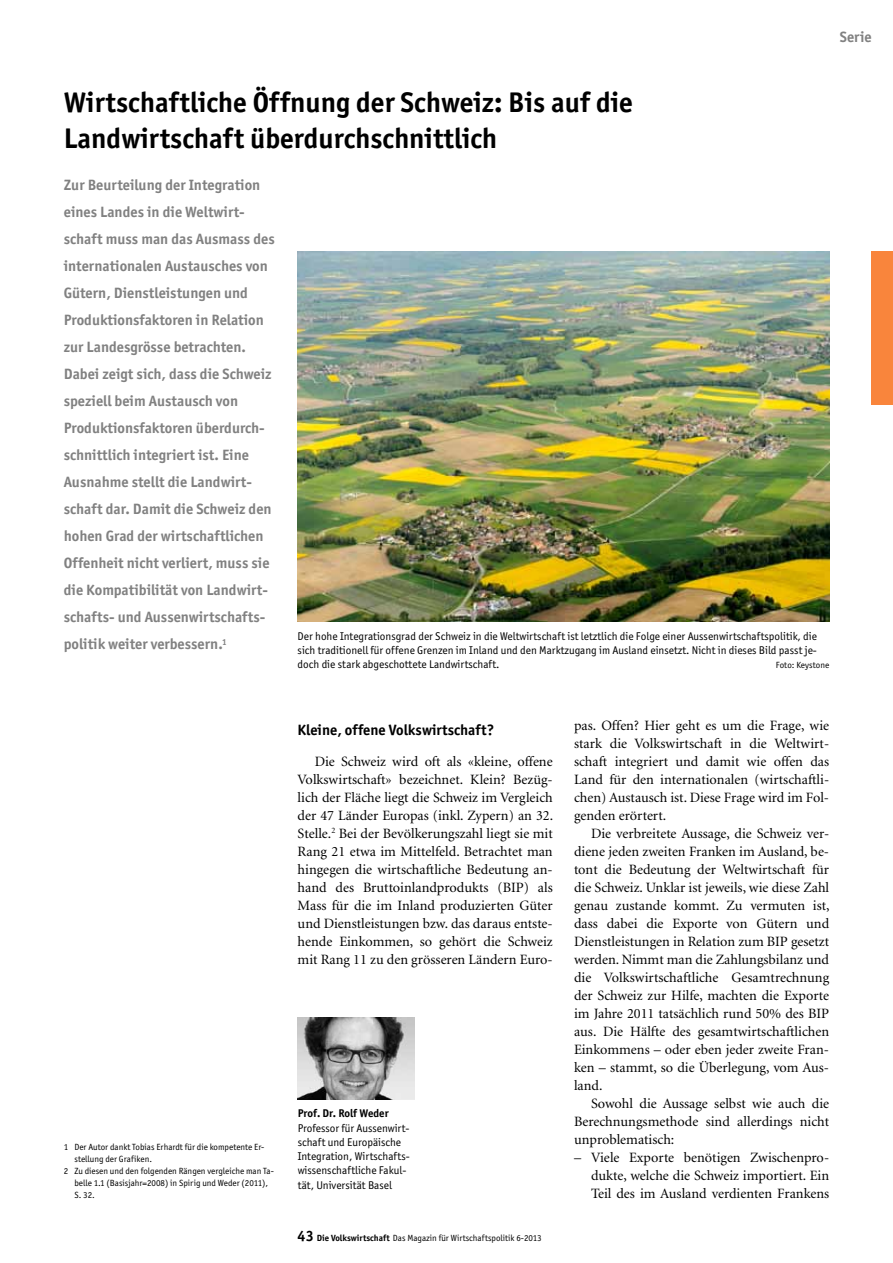
<style>
.page{position:relative;width:893px;height:1263px;background:#fff}
.page>*{position:absolute;margin:0;border:0;box-sizing:border-box;transform-origin:0 0}
.t1{font:700 28.5px/36px "Officina San ITC";color:#000}
.t2{font:700 15px/27px "Officina San ITC";color:#818181}
.t3{font:700 15px "Officina San ITC";color:#000}
.t4{font:14.25px/18px "Minion";color:#000;text-align:justify}
.t5{font:11.25px/14.2px "Officina San ITC";color:#000}
.t6{font:700 11.25px "Officina San ITC";color:#000}
.t7{font:9px "Officina San ITC";color:#000}
.s1{font-weight:700;font-size:15px}
.s2{font-weight:700}
</style>
<div class="page">
<div style="left:872px;top:252px;width:21px;height:153px;background:#f9853c"></div>
<img style="left:298px;top:251px;width:531px;height:370px">
<img style="left:298px;top:1017px;width:117px;height:82px">
<p class="t2" style="left:840px;top:23px;width:33px">Serie</p>
<h1 class="t1" style="left:64px;top:84px;width:571px">Wirtschaftliche Öffnung der Schweiz: Bis auf die<br>Landwirtschaft überdurchschnittlich</h1>
<p class="t2" style="left:64px;top:172px;width:212px">Zur Beurteilung der Integration eines Landes in die Weltwirt&shy;schaft muss man das Ausmass des internationalen Austausches von<br>Gütern, Dienstleistungen und<br>Produktionsfaktoren in Relation zur Landesgrösse betrachten.<br>Dabei zeigt sich, dass die Schweiz speziell beim Austausch von<br>Produktionsfaktoren überdurch&shy;schnittlich integriert ist. Eine<br>Ausnahme stellt die Landwirt&shy;schaft dar. Damit die Schweiz den hohen Grad der wirtschaftlichen<br>Offenheit nicht verliert, muss sie die Kompatibilität von Landwirt&shy;schafts- und Aussenwirtschafts&shy;politik weiter verbessern.<sup>1</sup></p>
<p class="t5" style="left:298px;top:629px;width:521px;text-align:justify">Der hohe Integrationsgrad der Schweiz in die Weltwirtschaft ist letztlich die Folge einer Aussenwirtschaftspolitik, die sich traditionell für offene Grenzen im Inland und den Marktzugang im Ausland einsetzt. Nicht in dieses Bild passt je&shy;doch die stark abgeschottete Landwirtschaft.</p>
<p class="t7" style="left:776px;top:660px;width:55px">Foto: Keystone</p>
<p class="t7" style="left:64px;top:1141px;width:202px">1 Der Autor dankt Tobias Erhardt für die kompetente Er-</p>
<p class="t7" style="left:74px;top:1153px;width:79px">stellung der Grafiken.</p>
<p class="t7" style="left:64px;top:1165px;width:212px">2 Zu diesen und den folgenden Rängen vergleiche man Ta-</p>
<p class="t7" style="left:74px;top:1177px;width:195px">belle 1.1 (Basisjahr=2008) in Spirig und Weder (2011),</p>
<p class="t7" style="left:74px;top:1189px;width:22px">S. 32.</p>
<p class="t3" style="left:298px;top:720px;width:198px">Kleine, offene Volkswirtschaft?</p>
<p class="t4" style="left:298px;top:752px;width:257px;text-indent:17px">Die Schweiz wird oft als «kleine, offene Volkswirtschaft» bezeichnet. Klein? Bezüg&shy;lich der Fläche liegt die Schweiz im Vergleich der 47 Länder Europas (inkl. Zypern) an 32.<br>Stelle.<sup>2</sup> Bei der Bevölkerungszahl liegt sie mit Rang 21 etwa im Mittelfeld. Betrachtet man hingegen die wirtschaftliche Bedeutung an&shy;hand des Bruttoinlandprodukts (BIP) als Mass für die im Inland produzierten Güter und Dienstleistungen bzw. das daraus entste&shy;hende Einkommen, so gehört die Schweiz mit Rang 11 zu den grösseren Ländern Euro-</p>
<p class="t6" style="left:298px;top:1106px;width:92px">Prof. Dr. Rolf Weder</p>
<p class="t5" style="left:298px;top:1121px;width:113px">Professor für Aussenwirt&shy;schaft und Europäische<br>Integration, Wirtschafts&shy;wissenschaftliche Fakul&shy;tät, Universität Basel</p>
<p class="t7" style="left:298px;top:1232px;width:246px"><span class="s1">43</span> <span class="s2">Die Volkswirtschaft</span> Das Magazin für Wirtschaftspolitik 6-2013</p>
<p class="t4" style="left:574px;top:716px;width:257px">pas. Offen? Hier geht es um die Frage, wie stark die Volkswirtschaft in die Weltwirt&shy;schaft integriert und damit wie offen das Land für den internationalen (wirtschaftli&shy;chen) Austausch ist. Diese Frage wird im Fol&shy;genden erörtert.</p>
<p class="t4" style="left:574px;top:824px;width:257px;text-indent:17px">Die verbreitete Aussage, die Schweiz ver&shy;diene jeden zweiten Franken im Ausland, be&shy;tont die Bedeutung der Weltwirtschaft für die Schweiz. Unklar ist jeweils, wie diese Zahl genau zustande kommt. Zu vermuten ist, dass dabei die Exporte von Gütern und Dienstleistungen in Relation zum BIP gesetzt werden. Nimmt man die Zahlungsbilanz und die Volkswirtschaftliche Gesamtrechnung der Schweiz zur Hilfe, machten die Exporte im Jahre 2011 tatsächlich rund 50% des BIP aus. Die Hälfte des gesamtwirtschaftlichen Einkommens – oder eben jeder zweite Fran&shy;ken – stammt, so die Überlegung, vom Aus&shy;land.</p>
<p class="t4" style="left:574px;top:1094px;width:257px;text-indent:17px">Sowohl die Aussage selbst wie auch die Berechnungsmethode sind allerdings nicht unproblematisch:</p>
<p class="t4" style="left:591px;top:1148px;width:240px;text-indent:-17px">– Viele Exporte benötigen Zwischenpro&shy;dukte, welche die Schweiz importiert. Ein Teil des im Ausland verdienten Frankens</p>
</div>
